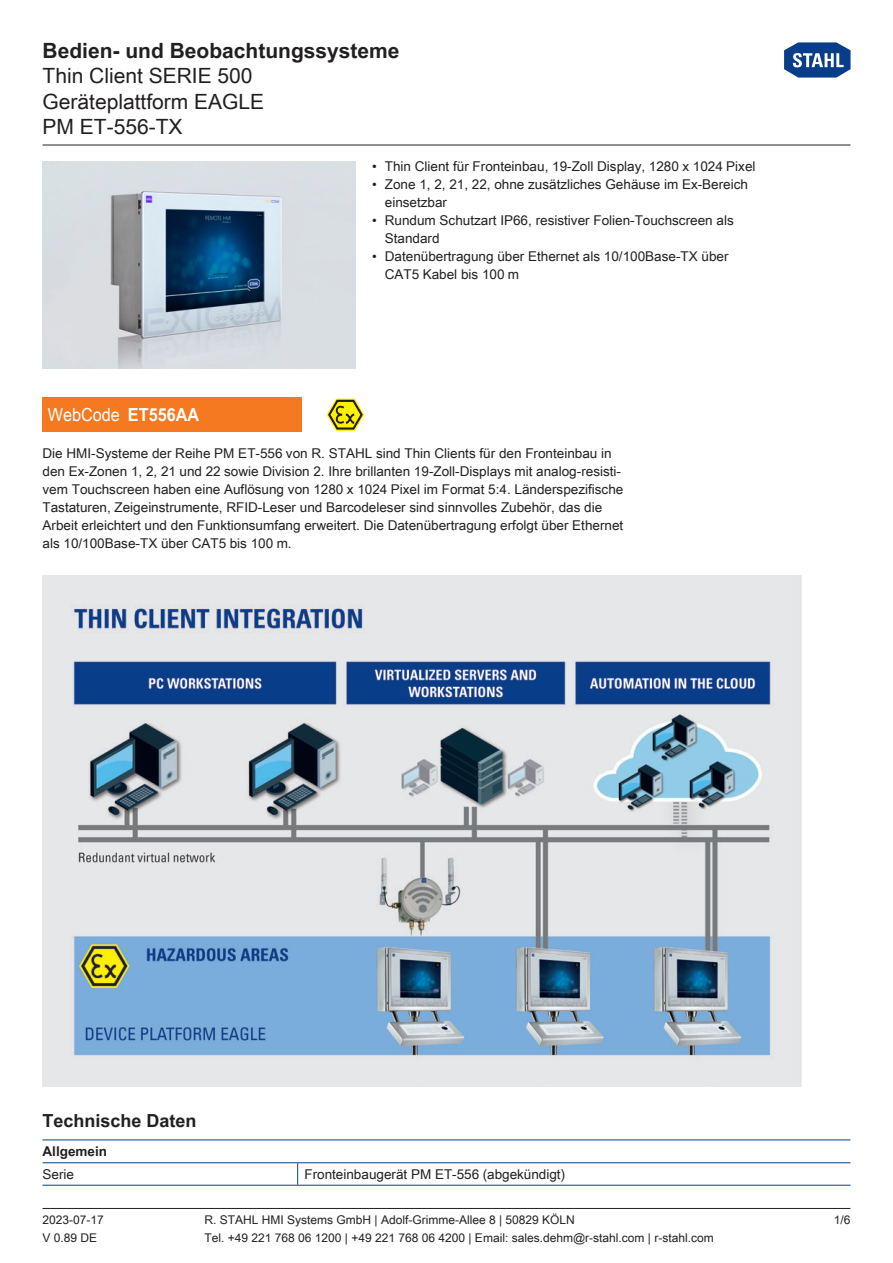
<style>
.page{position:relative;width:893px;height:1263px;background:#fff}
.page>*{position:absolute;margin:0;border:0;box-sizing:border-box;transform-origin:0 0}
.t1{font:21px/25.5px "Arial Unicode MS";color:#231f20}
.t2{font:700 21px "Arial Unicode MS";color:#231f20}
.Table_Header_Technic{font:700 18px "Arial Unicode MS";color:#231f20}
.WebCode{font:18px "Arial Unicode MS";color:#fff;scale:.9 1}
._00_Basic_ParaStyle{font:13.5px/18px "Arial Unicode MS";color:#231f20}
.TabBodyLeft{font:13.5px "Arial Unicode MS";color:#231f20}
.TabHeader1stColumn{font:700 13.5px "Arial Unicode MS";color:#231f20}
.TabBody1stColumn{font:13.5px "Arial Unicode MS";color:#231f20}
.t3{font:12px "Arial Unicode MS";color:#231f20}
.s1{font-weight:700}
</style>
<div class="page">
<hr style="left:43px;top:1208px;width:807px;height:1px;background:#231f20">
<hr style="left:43px;top:145px;width:807px;height:1px;background:#231f20">
<svg style="left:784px;top:42px;width:67px;height:36px"></svg>
<img style="left:43px;top:576px;width:758px;height:510px">
<hr style="left:43px;top:1139px;width:807px;height:1px;background:#083e89">
<img style="left:43px;top:162px;width:312px;height:207px">
<hr style="left:43px;top:1162px;width:255px;height:1px;background:#083e89">
<hr style="left:298px;top:1162px;width:552px;height:1px;background:#083e89">
<svg style="left:297px;top:1163px;width:1px;height:22px"></svg>
<hr style="left:43px;top:1185px;width:255px;height:1px;background:#083e89">
<hr style="left:298px;top:1185px;width:552px;height:1px;background:#083e89">
<div style="left:43px;top:398px;width:259px;height:34px;background:#f47921"></div>
<svg style="left:327px;top:399px;width:37px;height:32px"></svg>
<h1 class="t2" style="left:43px;top:35px;width:359px">Bedien- und Beobachtungssysteme</h1>
<h1 class="t1" style="left:43px;top:62px;width:223px">Thin Client SERIE 500<br>Geräteplattform EAGLE<br>PM ET-556-TX</h1>
<p class="WebCode" style="left:48px;top:402px;width:170px">WebCode <span class="s1">ET556AA</span></p>
<p class="_00_Basic_ParaStyle" style="left:372px;top:157px;width:385px">• Thin Client für Fronteinbau, 19-Zoll Display, 1280 x 1024 Pixel</p>
<p class="_00_Basic_ParaStyle" style="left:385px;top:175px;width:365px;text-indent:-13px">• Zone 1, 2, 21, 22, ohne zusätzliches Gehäuse im Ex-Bereich einsetzbar</p>
<p class="_00_Basic_ParaStyle" style="left:385px;top:211px;width:350px;text-indent:-13px">• Rundum Schutzart IP66, resistiver Folien-Touchscreen als<br>Standard</p>
<p class="_00_Basic_ParaStyle" style="left:385px;top:247px;width:345px;text-indent:-13px">• Datenübertragung über Ethernet als 10/100Base-TX über<br>CAT5 Kabel bis 100 m</p>
<p class="_00_Basic_ParaStyle" style="left:43px;top:444px;width:582px">Die HMI-Systeme der Reihe PM ET-556 von R. STAHL sind Thin Clients für den Fronteinbau in den Ex-Zonen 1, 2, 21 und 22 sowie Division 2. Ihre brillanten 19-Zoll-Displays mit analog-resisti&shy;vem Touchscreen haben eine Auflösung von 1280 x 1024 Pixel im Format 5:4. Länderspezifische Tastaturen, Zeigeinstrumente, RFID-Leser und Barcodeleser sind sinnvolles Zubehör, das die Arbeit erleichtert und den Funktionsumfang erweitert. Die Datenübertragung erfolgt über Ethernet als 10/100Base-TX über CAT5 bis 100 m.</p>
<p class="Table_Header_Technic" style="left:43px;top:1107px;width:156px">Technische Daten</p>
<p class="TabHeader1stColumn" style="left:43px;top:1142px;width:66px">Allgemein</p>
<p class="TabBody1stColumn" style="left:43px;top:1164px;width:33px">Serie</p>
<p class="TabBodyLeft" style="left:304px;top:1164px;width:262px">Fronteinbaugerät PM ET-556 (abgekündigt)</p>
<p class="t3" style="left:43px;top:1211px;width:63px">2023-07-17</p>
<p class="t3" style="left:205px;top:1211px;width:372px">R. STAHL HMI Systems GmbH | Adolf-Grimme-Allee 8 | 50829 KÖLN</p>
<p class="t3" style="left:834px;top:1211px;width:18px">1/6</p>
<p class="t3" style="left:43px;top:1229px;width:56px">V 0.89 DE</p>
<p class="t3" style="left:205px;top:1229px;width:511px">Tel. +49 221 768 06 1200 | +49 221 768 06 4200 | Email: sales.dehm@r-stahl.com | r-stahl.com</p>
</div>
